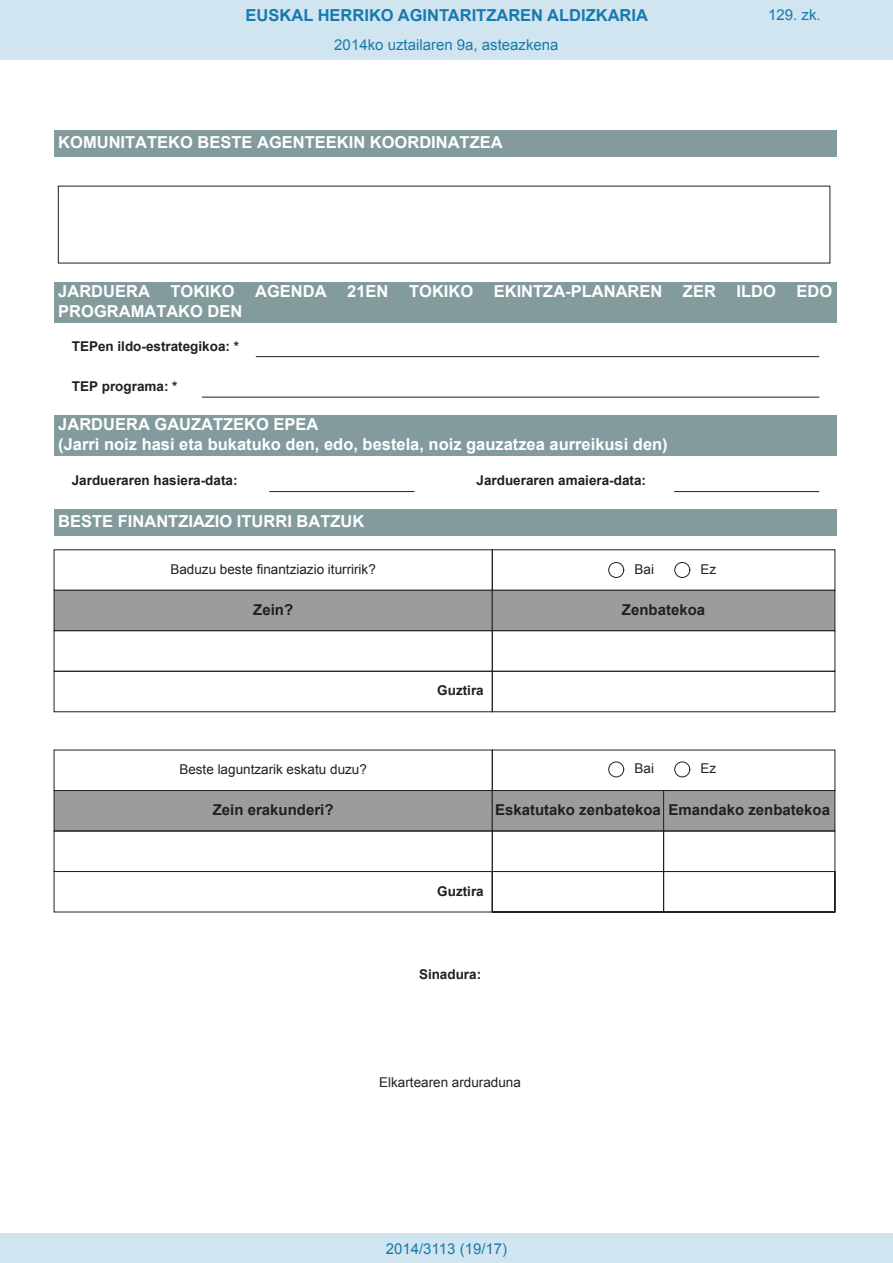
<style>
.page{position:relative;width:893px;height:1263px;background:#fff}
.page>*{position:absolute;margin:0;border:0;box-sizing:border-box;transform-origin:0 0}
.t1{font:700 16.5px/19.8px "Arial";color:#fff}
.t2{font:700 16.5px "Arial";color:#1879ad}
.t3{font:700 15px "Arial";color:#231f20}
.Paginacion_Centro{font:15px "Arial";color:#1879ad}
.t4{font:700 13.5px "Arial";color:#231f20}
.t5{font:13.5px "Arial";color:#231f20}
</style>
<div class="page">
<div style="left:54px;top:130px;width:783px;height:26px;background:#839b9d"></div>
<div style="left:54px;top:282px;width:783px;height:41px;background:#839b9d"></div>
<hr style="left:256px;top:356px;width:563px;height:1px;background:#231f20">
<hr style="left:202px;top:397px;width:617px;height:1px;background:#231f20">
<div style="left:54px;top:415px;width:783px;height:40px;background:#839b9d"></div>
<hr style="left:269px;top:491px;width:145px;height:1px;background:#231f20">
<hr style="left:674px;top:491px;width:145px;height:1px;background:#231f20">
<div style="left:54px;top:509px;width:783px;height:27px;background:#839b9d"></div>
<div style="left:608px;top:562px;width:16px;height:16px;background:#fff;border:1px solid #231f20;border-radius:50%"></div>
<div style="left:674px;top:562px;width:16px;height:16px;background:#fff;border:1px solid #231f20;border-radius:50%"></div>
<div style="left:54px;top:590px;width:438px;height:41px;background:#9a9c9e"></div>
<div style="left:54px;top:590px;width:439px;height:41px;border:1px solid #231f20"></div>
<div style="left:492px;top:590px;width:343px;height:41px;background:#9a9c9e"></div>
<div style="left:492px;top:590px;width:343px;height:41px;border:1px solid #231f20"></div>
<svg style="left:53px;top:630px;width:783px;height:40px"></svg>
<svg style="left:53px;top:670px;width:783px;height:121px"></svg>
<div style="left:608px;top:761px;width:16px;height:16px;background:#fff;border:1px solid #231f20;border-radius:50%"></div>
<div style="left:674px;top:761px;width:16px;height:16px;background:#fff;border:1px solid #231f20;border-radius:50%"></div>
<div style="left:54px;top:790px;width:438px;height:41px;background:#9a9c9e"></div>
<div style="left:54px;top:790px;width:439px;height:41px;border:1px solid #231f20"></div>
<div style="left:54px;top:831px;width:439px;height:41px;border:1px solid #231f20"></div>
<div style="left:492px;top:790px;width:172px;height:41px;background:#9a9c9e"></div>
<div style="left:492px;top:790px;width:172px;height:41px;border:1px solid #231f20"></div>
<div style="left:664px;top:790px;width:171px;height:41px;background:#9a9c9e"></div>
<div style="left:663px;top:790px;width:172px;height:41px;border:1px solid #231f20"></div>
<div style="left:54px;top:871px;width:439px;height:41px;border:1px solid #231f20"></div>
<svg style="left:491px;top:830px;width:345px;height:83px"></svg>
<div style="left:0;top:0;width:893px;height:60px;background:#d0e5f0"></div>
<div style="left:0;top:1233px;width:893px;height:30px;background:#d0e5f0"></div>
<p class="t2" style="left:246px;top:4px;width:404px">EUSKAL HERRIKO AGINTARITZAREN ALDIZKARIA</p>
<p class="Paginacion_Centro" style="left:768px;top:5px;width:54px">129. zk.</p>
<p class="Paginacion_Centro" style="left:334px;top:35px;width:226px">2014ko uztailaren 9a, asteazkena</p>
<p class="t1" style="left:58px;top:133px;width:446px">KOMUNITATEKO BESTE AGENTEEKIN KOORDINATZEA</p>
<p class="t1" style="left:58px;top:282px;width:775px">JARDUERA TOKIKO AGENDA 21EN TOKIKO EKINTZA-PLANAREN ZER ILDO EDO<br>PROGRAMATAKO DEN</p>
<p class="t4" style="left:72px;top:337px;width:169px">TEPen ildo-estrategikoa: *</p>
<p class="t4" style="left:72px;top:377px;width:107px">TEP programa: *</p>
<p class="t1" style="left:58px;top:415px;width:611px">JARDUERA GAUZATZEKO EPEA<br>(Jarri noiz hasi eta bukatuko den, edo, bestela, noiz gauzatzea aurreikusi den)</p>
<p class="t4" style="left:72px;top:472px;width:167px">Jardueraren hasiera-data:</p>
<p class="t4" style="left:477px;top:472px;width:171px">Jardueraren amaiera-data:</p>
<p class="t1" style="left:58px;top:512px;width:307px">BESTE FINANTZIAZIO ITURRI BATZUK</p>
<p class="t5" style="left:170px;top:560px;width:207px">Baduzu beste finantziazio iturririk?</p>
<p class="t5" style="left:634px;top:560px;width:21px">Bai</p>
<p class="t5" style="left:701px;top:560px;width:17px">Ez</p>
<p class="t3" style="left:253px;top:600px;width:41px">Zein?</p>
<p class="t3" style="left:622px;top:600px;width:85px">Zenbatekoa</p>
<p class="t4" style="left:437px;top:682px;width:48px">Guztira</p>
<p class="t5" style="left:179px;top:761px;width:189px">Beste laguntzarik eskatu duzu?</p>
<p class="t5" style="left:634px;top:760px;width:21px">Bai</p>
<p class="t5" style="left:701px;top:760px;width:17px">Ez</p>
<p class="t3" style="left:213px;top:800px;width:122px">Zein erakunderi?</p>
<p class="t3" style="left:495px;top:800px;width:337px">Eskatutako zenbatekoa Emandako zenbatekoa</p>
<p class="t4" style="left:437px;top:882px;width:48px">Guztira</p>
<p class="t4" style="left:419px;top:965px;width:64px">Sinadura:</p>
<p class="t5" style="left:379px;top:1073px;width:143px">Elkartearen arduraduna</p>
<p class="Paginacion_Centro" style="left:386px;top:1238px;width:123px">2014/3113 (19/17)</p>
</div>
